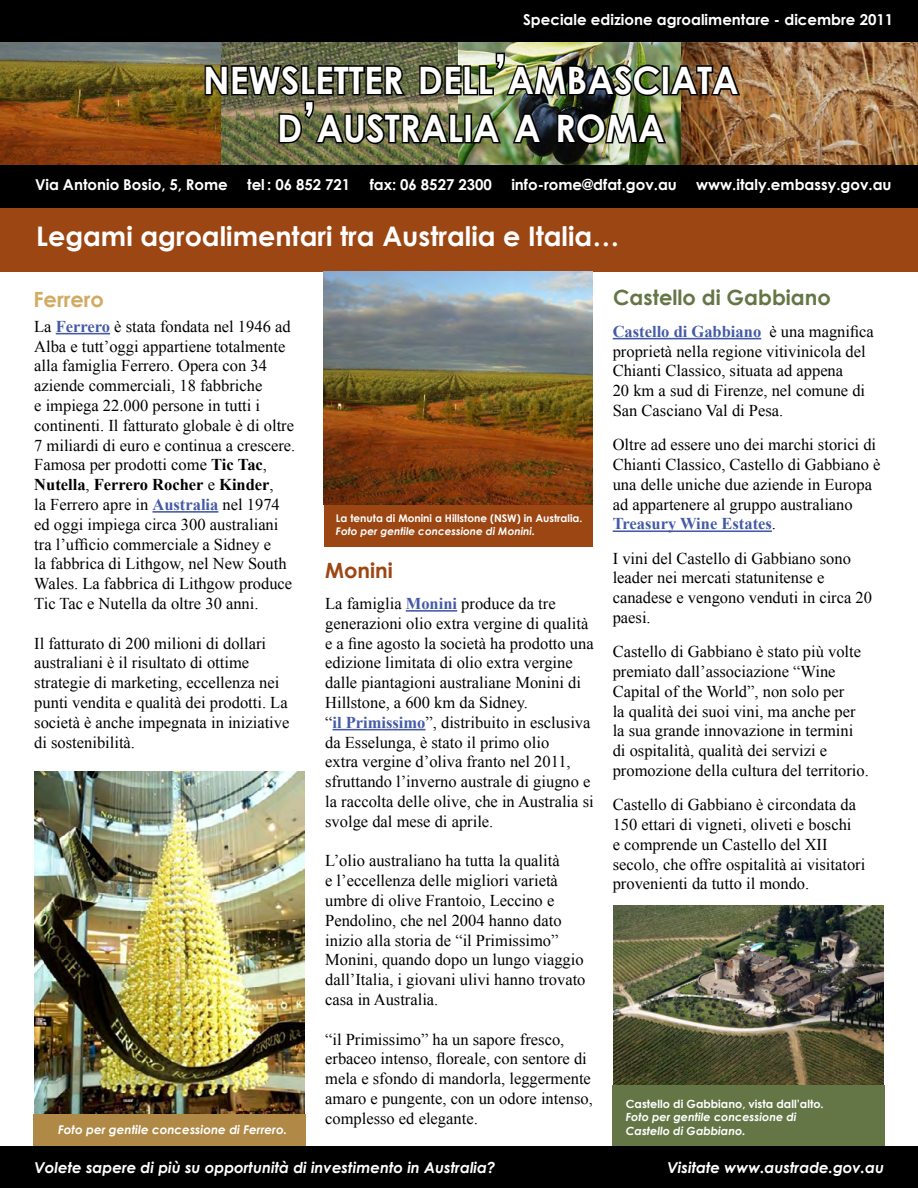
<style>
.page{position:relative;width:918px;height:1188px;background:#fff}
.page>*{position:absolute;margin:0;border:0;box-sizing:border-box;transform-origin:0 0}
.t1{font:700 37.8px/48px "Century Gothic";color:#fff;text-align:center;scale:.95 1}
.t2{font:700 27px "Century Gothic";color:#fff}
.t3{font:700 21px "Century Gothic";color:#647646}
.t4{font:700 21px "Century Gothic";color:#d1ab62}
.t5{font:700 21px "Century Gothic";color:#9c4613}
.t6{font:16.5px/19.8px "Times New Roman";color:#000}
.t7{font:700 15px "Century Gothic";color:#fff}
.t8{font:italic 700 15px "Century Gothic";color:#fff}
.t9{font:italic 700 12px "Century Gothic";color:#fff}
.t10{font:italic 700 11.25px/13.5px "Century Gothic";color:#fff}
.t11{font:700 11.25px "Century Gothic";color:#fff}
.t12{font:700 10.5px "Century Gothic";color:#fff}
.t13{font:italic 700 10.5px "Century Gothic";color:#fff}
.s1{font-size:54px}
.s2{font-weight:700;color:#445aa5}
.s3{font-weight:700}
</style>
<div class="page">
<hr style="left:56px;top:333px;width:54px;height:1px;background:#445aa5">
<hr style="left:152px;top:511px;width:66px;height:2px;background:#445aa5">
<img style="left:34px;top:771px;width:271px;height:344px">
<div style="left:34px;top:1115px;width:272px;height:32px;background:#b08946"></div>
<div style="left:0;top:205px;width:918px;height:67px;background:#9c4613"></div>
<img style="left:220px;top:42px;width:238px;height:123px">
<img style="left:458px;top:42px;width:224px;height:123px">
<img style="left:0;top:42px;width:220px;height:123px">
<div style="left:0;top:0;width:918px;height:42px;background:#000"></div>
<img style="left:681px;top:43px;width:237px;height:122px">
<div style="left:0;top:165px;width:918px;height:43px;background:#000"></div>
<img style="left:203px;top:51px;width:539px;height:95px">
<hr style="left:613px;top:338px;width:148px;height:1px;background:#445aa5">
<hr style="left:613px;top:530px;width:159px;height:2px;background:#445aa5">
<img style="left:613px;top:906px;width:271px;height:180px">
<div style="left:612px;top:1086px;width:272px;height:61px;background:#647646"></div>
<div style="left:0;top:1147px;width:918px;height:41px;background:#000"></div>
<hr style="left:406px;top:610px;width:51px;height:2px;background:#445aa5">
<hr style="left:333px;top:729px;width:93px;height:1px;background:#445aa5">
<div style="left:324px;top:496px;width:269px;height:50px;background:#9c4613"></div>
<img style="left:324px;top:272px;width:269px;height:232px">
<p class="t7" style="left:523px;top:8px;width:372px">Speciale edizione agroalimentare - dicembre 2011</p>
<h1 class="t1" style="left:203px;top:55px;width:565px">NEWSLETTER DELL<span class="s1">’</span>AMBASCIATA<br>D<span class="s1">’</span>AUSTRALIA A ROMA</h1>
<p class="t7" style="left:35px;top:174px;width:194px">Via Antonio Bosio, 5, Rome</p>
<p class="t7" style="left:247px;top:174px;width:105px">tel : 06 852 721</p>
<p class="t7" style="left:370px;top:174px;width:124px">fax: 06 8527 2300</p>
<p class="t7" style="left:511px;top:174px;width:167px">info-rome@dfat.gov.au</p>
<p class="t7" style="left:696px;top:174px;width:197px">www.italy.embassy.gov.au</p>
<h2 class="t2" style="left:36px;top:216px;width:585px">Legami agroalimentari tra Australia e Italia…</h2>
<p class="t4" style="left:34px;top:284px;width:72px">Ferrero</p>
<p class="t6" style="left:34px;top:316px;width:263px">La <span class="s2">Ferrero</span> è stata fondata nel 1946 ad Alba e tutt’oggi appartiene totalmente alla famiglia Ferrero. Opera con 34 aziende commerciali, 18 fabbriche<br>e impiega 22.000 persone in tutti i continenti. Il fatturato globale è di oltre 7 miliardi di euro e continua a crescere.<br>Famosa per prodotti come <span class="s3">Tic Tac</span>, <span class="s3">Nutella</span>, <span class="s3">Ferrero Rocher</span> e <span class="s3">Kinder</span>,<br>la Ferrero apre in <span class="s2">Australia</span> nel 1974 ed oggi impiega circa 300 australiani tra l’ufficio commerciale a Sidney e<br>la fabbrica di Lithgow, nel New South Wales. La fabbrica di Lithgow produce Tic Tac e Nutella da oltre 30 anni.</p>
<p class="t6" style="left:34px;top:633px;width:257px">Il fatturato di 200 milioni di dollari australiani è il risultato di ottime strategie di marketing, eccellenza nei punti vendita e qualità dei prodotti. La società è anche impegnata in iniziative di sostenibilità.</p>
<p class="t9" style="left:58px;top:1120px;width:231px">Foto per gentile concessione di Ferrero.</p>
<p class="t12" style="left:336px;top:511px;width:248px">La tenuta di Monini a Hillstone (NSW) in Australia.</p>
<p class="t13" style="left:336px;top:523px;width:201px">Foto per gentile concessione di Monini.</p>
<p class="t5" style="left:325px;top:554px;width:69px">Monini</p>
<p class="t6" style="left:325px;top:593px;width:270px">La famiglia <span class="s2">Monini</span> produce da tre generazioni olio extra vergine di qualità e a fine agosto la società ha prodotto una edizione limitata di olio extra vergine dalle piantagioni australiane Monini di Hillstone, a 600 km da Sidney.<br>“<span class="s2">il Primissimo</span>”, distribuito in esclusiva da Esselunga, è stato il primo olio<br>extra vergine d’oliva franto nel 2011, sfruttando l’inverno australe di giugno e la raccolta delle olive, che in Australia si svolge dal mese di aprile.</p>
<p class="t6" style="left:325px;top:851px;width:262px">L’olio australiano ha tutta la qualità<br>e l’eccellenza delle migliori varietà umbre di olive Frantoio, Leccino e Pendolino, che nel 2004 hanno dato inizio alla storia de “il Primissimo” Monini, quando dopo un lungo viaggio dall’Italia, i giovani ulivi hanno trovato casa in Australia.</p>
<p class="t6" style="left:325px;top:1029px;width:269px">“il Primissimo” ha un sapore fresco, erbaceo intenso, floreale, con sentore di mela e sfondo di mandorla, leggermente amaro e pungente, con un odore intenso, complesso ed elegante.</p>
<p class="t3" style="left:613px;top:282px;width:219px">Castello di Gabbiano</p>
<p class="t6" style="left:613px;top:321px;width:263px"><span class="s2">Castello di Gabbiano</span> è una magnifica proprietà nella regione vitivinicola del Chianti Classico, situata ad appena<br>20 km a sud di Firenze, nel comune di San Casciano Val di Pesa.</p>
<p class="t6" style="left:613px;top:435px;width:269px">Oltre ad essere uno dei marchi storici di Chianti Classico, Castello di Gabbiano è una delle uniche due aziende in Europa ad appartenere al gruppo australiano <span class="s2">Treasury Wine Estates</span>.</p>
<p class="t6" style="left:613px;top:548px;width:261px">I vini del Castello di Gabbiano sono leader nei mercati statunitense e canadese e vengono venduti in circa 20 paesi.</p>
<p class="t6" style="left:613px;top:642px;width:258px">Castello di Gabbiano è stato più volte premiato dall’associazione “Wine Capital of the World”, non solo per<br>la qualità dei suoi vini, ma anche per la sua grande innovazione in termini di ospitalità, qualità dei servizi e promozione della cultura del territorio.</p>
<p class="t6" style="left:613px;top:795px;width:254px">Castello di Gabbiano è circondata da 150 ettari di vigneti, oliveti e boschi<br>e comprende un Castello del XII secolo, che offre ospitalità ai visitatori provenienti da tutto il mondo.</p>
<p class="t11" style="left:626px;top:1095px;width:199px">Castello di Gabbiano, vista dall’alto.</p>
<p class="t10" style="left:626px;top:1110px;width:172px">Foto per gentile concessione di<br>Castello di Gabbiano.</p>
<p class="t8" style="left:34px;top:1156px;width:463px">Volete sapere di più su opportunità di investimento in Australia?</p>
<p class="t8" style="left:667px;top:1156px;width:218px">Visitate www.austrade.gov.au</p>
</div>
